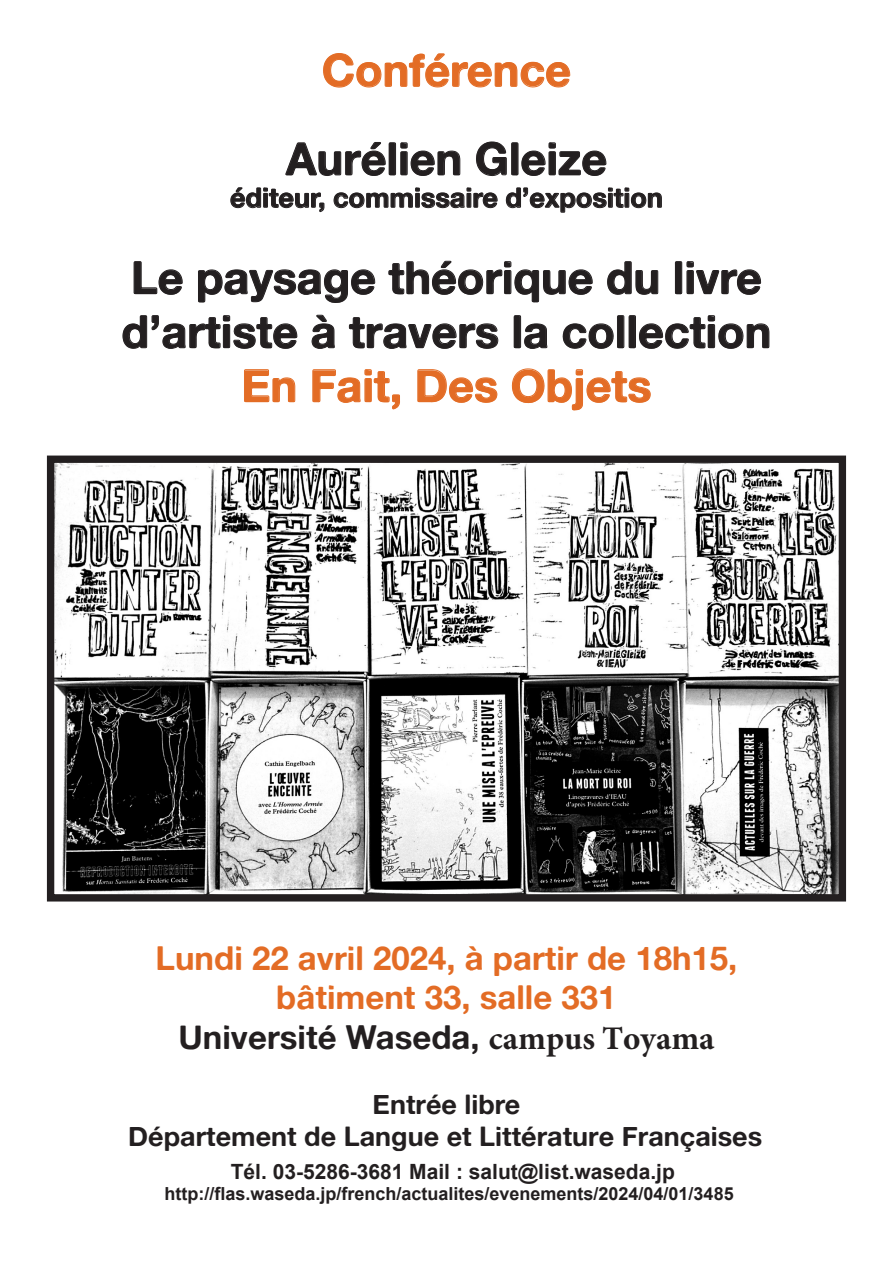
<style>
.page{position:relative;width:893px;height:1263px;background:#fff}
.page>*{position:absolute;margin:0;border:0;box-sizing:border-box;transform-origin:0 0}
.t1{font:45px "Alte Haas Grotesk Bold";color:#231f20}
.t2{font:45px "Alte Haas Grotesk Bold";color:#e36c25}
.t3{font:33px/39.6px "Alte Haas Grotesk Bold";color:#e36c25;text-align:center}
.t4{font:27px/32.4px "Alte Haas Grotesk Bold";color:#231f20;text-align:center}
.t5{font:700 21px "Arial";color:#231f20}
.t6{font:700 18px "Arial";color:#231f20}
.s1{color:#231f20}
.s2{font-family:"Minion Pro";font-weight:700;color:#231f20}
</style>
<div class="page">
<img style="left:55px;top:463px;width:783px;height:430px">
<div style="left:47px;top:455px;width:799px;height:446px;border:7px solid #231f20"></div>
<svg style="left:323px;top:53px;width:248px;height:35px"></svg>
<svg style="left:285px;top:142px;width:176px;height:34px"></svg>
<svg style="left:476px;top:141px;width:131px;height:35px"></svg>
<svg style="left:230px;top:187px;width:95px;height:26px"></svg>
<svg style="left:333px;top:187px;width:165px;height:22px"></svg>
<svg style="left:506px;top:187px;width:156px;height:26px"></svg>
<svg style="left:133px;top:261px;width:50px;height:34px"></svg>
<svg style="left:198px;top:269px;width:178px;height:34px"></svg>
<svg style="left:388px;top:260px;width:205px;height:43px"></svg>
<svg style="left:607px;top:261px;width:51px;height:34px"></svg>
<svg style="left:675px;top:261px;width:86px;height:34px"></svg>
<svg style="left:122px;top:315px;width:176px;height:34px"></svg>
<svg style="left:311px;top:314px;width:24px;height:35px"></svg>
<svg style="left:349px;top:317px;width:150px;height:32px"></svg>
<svg style="left:513px;top:315px;width:35px;height:34px"></svg>
<svg style="left:562px;top:315px;width:208px;height:34px"></svg>
<svg style="left:244px;top:369px;width:52px;height:34px"></svg>
<svg style="left:312px;top:369px;width:88px;height:41px"></svg>
<svg style="left:417px;top:369px;width:81px;height:34px"></svg>
<svg style="left:512px;top:368px;width:139px;height:43px"></svg>
<p class="t2" style="left:322px;top:43px;width:251px">Conférence</p>
<p class="t1" style="left:286px;top:131px;width:323px">Aurélien Gleize</p>
<p class="t4" style="left:230px;top:181px;width:434px">éditeur, commissaire d’exposition</p>
<p class="t1" style="left:131px;top:250px;width:632px">Le paysage théorique du livre</p>
<p class="t1" style="left:122px;top:304px;width:651px">d’artiste à travers la collection</p>
<p class="t2" style="left:241px;top:358px;width:412px">En Fait, Des Objets</p>
<p class="t3" style="left:155px;top:937px;width:583px">Lundi 22 avril 2024, à partir de 18h15, bâtiment 33, salle 331<br><span class="s1">Université Waseda,</span> <span class="s2">campus Toyama</span></p>
<p class="t4" style="left:128px;top:1087px;width:636px">Entrée libre<br>Département de Langue et Littérature Françaises</p>
<p class="t5" style="left:231px;top:1156px;width:446px">Tél. 03-5286-3681 Mail : salut@list.waseda.jp</p>
<p class="t6" style="left:164px;top:1181px;width:571px">http://flas.waseda.jp/french/actualites/evenements/2024/04/01/3485</p>
</div>
